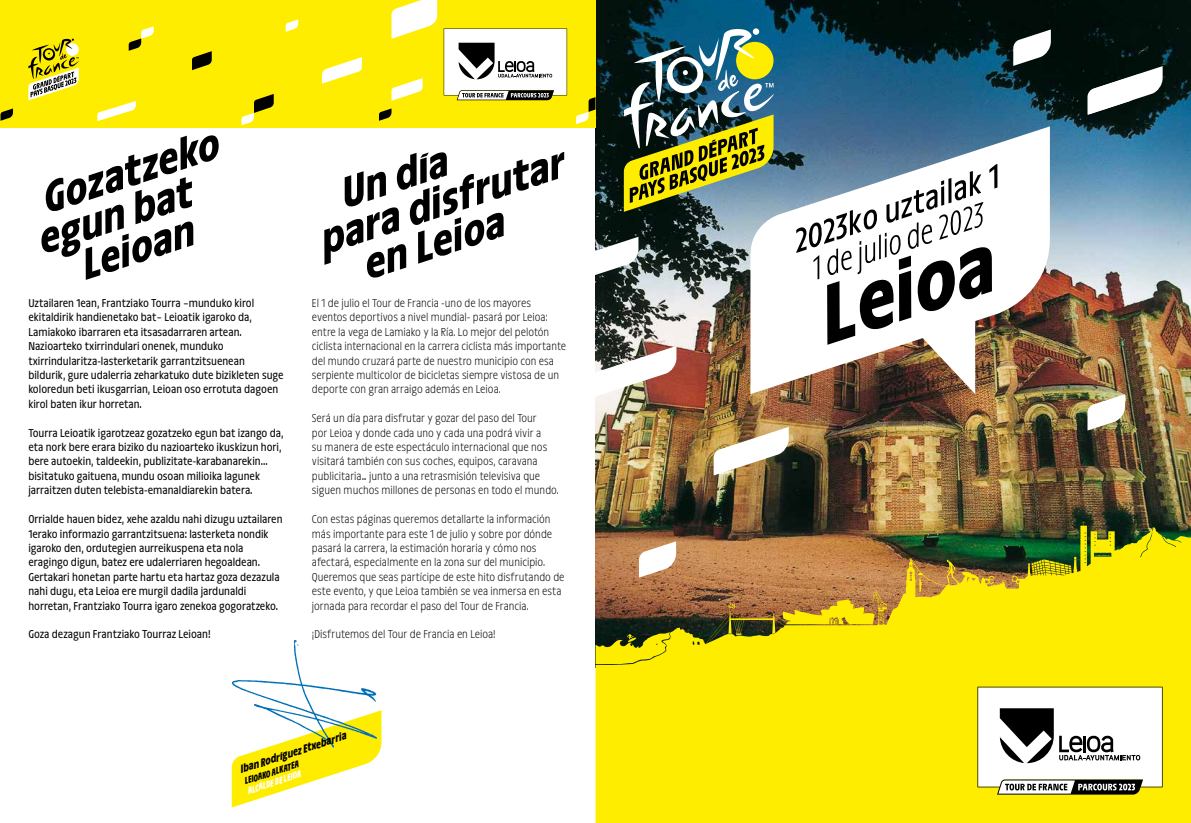
<style>
.page{position:relative;width:1191px;height:823px;background:#fff}
.page>*{position:absolute;margin:0;border:0;box-sizing:border-box;transform-origin:0 0}
.t1{font:700 45px "Galibier 18";color:#000}
.t2{font:12px/14.4px "Galibier";color:#000}
.t3{font:300 12px/14.4px "Galibier";color:#000}
.t4{font:700 12px "Galibier 18 Etroit";color:#000}
.t5{font:700 10px "Galibier 18 Etroit";color:#000}
.t6{font:700 10px "Galibier 18 Etroit";color:#fff}
</style>
<div class="page">
<img style="left:595px;top:0;width:596px;height:521px">
<svg style="left:595px;top:521px;width:596px;height:301px;background:#dac510"></svg>
<svg style="left:830px;top:617px;width:8px;height:7px"></svg>
<svg style="left:595px;top:631px;width:75px;height:32px;background:#a8a307"></svg>
<svg style="left:729px;top:603px;width:6px;height:5px"></svg>
<svg style="left:639px;top:541px;width:37px;height:36px"></svg>
<svg style="left:1013px;top:29px;width:37px;height:37px"></svg>
<svg style="left:1087px;top:394px;width:38px;height:36px"></svg>
<img style="left:713px;top:426px;width:75px;height:49px">
<svg style="left:1087px;top:66px;width:75px;height:49px"></svg>
<svg style="left:595px;top:236px;width:43px;height:42px"></svg>
<svg style="left:595px;top:346px;width:81px;height:54px"></svg>
<img style="left:750px;top:126px;width:299px;height:268px">
<svg style="left:796px;top:164px;width:201px;height:230px"></svg>
<img style="left:624px;top:28px;width:149px;height:184px">
<div style="left:0;top:0;width:595px;height:128px;background:#ffed00"></div>
<svg style="left:28px;top:39px;width:51px;height:61px"></svg>
<svg style="left:322px;top:57px;width:40px;height:27px"></svg>
<svg style="left:192px;top:51px;width:20px;height:19px"></svg>
<svg style="left:241px;top:94px;width:33px;height:31px"></svg>
<svg style="left:286px;top:19px;width:12px;height:13px"></svg>
<svg style="left:391px;top:78px;width:31px;height:23px"></svg>
<svg style="left:379px;top:108px;width:12px;height:13px"></svg>
<svg style="left:0;top:108px;width:13px;height:13px"></svg>
<svg style="left:129px;top:26px;width:25px;height:25px"></svg>
<svg style="left:97px;top:101px;width:39px;height:20px"></svg>
<svg style="left:391px;top:0;width:46px;height:39px"></svg>
<svg style="left:576px;top:97px;width:19px;height:27px"></svg>
<svg style="left:232px;top:710px;width:149px;height:97px"></svg>
<img style="left:232px;top:640px;width:145px;height:107px">
<svg style="left:444px;top:28px;width:123px;height:72px;background:#cdcdc7"></svg>
<svg style="left:977px;top:686px;width:185px;height:108px"></svg>
<h1 class="t1" style="left:37px;top:179px;width:186px;rotate:-18deg">Gozatzeko</h1>
<h1 class="t1" style="left:33px;top:220px;width:162px;rotate:-18deg">egun bat</h1>
<h1 class="t1" style="left:76px;top:246px;width:119px;rotate:-18deg">Leioan</h1>
<p class="t2" style="left:28px;top:295px;width:257px">Uztailaren 1ean, Frantziako Tourra –munduko kirol ekitaldirik handienetako bat– Leioatik igaroko da, Lamiakoko ibarraren eta itsasadarraren artean.<br>Nazioarteko txirrindulari onenek, munduko txirrindularitza-lasterketarik garrantzitsuenean bildurik, gure udalerria zeharkatuko dute bizikleten suge koloredun beti ikusgarrian, Leioan oso errotuta dagoen kirol baten ikur horretan.</p>
<p class="t2" style="left:28px;top:425px;width:257px">Tourra Leioatik igarotzeaz gozatzeko egun bat izango da, eta nork bere erara biziko du nazioarteko ikuskizun hori, bere autoekin, taldeekin, publizitate-karabanarekin... bisitatuko gaituena, mundu osoan milioika lagunek jarraitzen duten telebista-emanaldiarekin batera.</p>
<p class="t2" style="left:28px;top:511px;width:256px">Orrialde hauen bidez, xehe azaldu nahi dizugu uztailaren 1erako informazio garrantzitsuena: lasterketa nondik igaroko den, ordutegien aurreikuspena eta nola eragingo digun, batez ere udalerriaren hegoaldean.<br>Gertakari honetan parte hartu eta hartaz goza dezazula nahi dugu, eta Leioa ere murgil dadila jardunaldi horretan, Frantziako Tourra igaro zenekoa gogoratzeko.</p>
<p class="t2" style="left:28px;top:627px;width:184px">Goza dezagun Frantziako Tourraz Leioan!</p>
<h1 class="t1" style="left:335px;top:174px;width:113px;rotate:-18deg">Un día</h1>
<h1 class="t1" style="left:315px;top:220px;width:257px;rotate:-18deg">para disfrutar</h1>
<h1 class="t1" style="left:358px;top:246px;width:148px;rotate:-18deg">en Leioa</h1>
<p class="t3" style="left:312px;top:295px;width:256px">El 1 de julio el Tour de Francia -uno de los mayores eventos deportivos a nivel mundial- pasará por Leioa: entre la vega de Lamiako y la Ría. Lo mejor del pelotón ciclista internacional en la carrera ciclista más importante del mundo cruzará parte de nuestro municipio con esa serpiente multicolor de bicicletas siempre vistosa de un deporte con gran arraigo además en Leioa.</p>
<p class="t3" style="left:312px;top:411px;width:248px">Será un día para disfrutar y gozar del paso del Tour<br>por Leioa y donde cada uno y cada una podrá vivir a<br>su manera de este espectáculo internacional que nos visitará también con sus coches, equipos, caravana publicitaria… junto a una retrasmisión televisiva que siguen muchos millones de personas en todo el mundo.</p>
<p class="t3" style="left:312px;top:511px;width:254px">Con estas páginas queremos detallarte la información más importante para este 1 de julio y sobre por dónde pasará la carrera, la estimación horaria y cómo nos afectará, especialmente en la zona sur del municipio.<br>Queremos que seas partícipe de este hito disfrutando de este evento, y que Leioa también se vea inmersa en esta jornada para recordar el paso del Tour de Francia.</p>
<p class="t3" style="left:312px;top:627px;width:185px">¡Disfrutemos del Tour de Francia en Leioa!</p>
<p class="t4" style="left:239px;top:763px;width:112px;rotate:-18deg">Iban Rodríguez Etxebarria</p>
<p class="t5" style="left:243px;top:776px;width:58px;rotate:-18deg">LEIOAKO ALKATEA</p>
<p class="t6" style="left:246px;top:786px;width:58px;rotate:-18deg">ALCALDE DE LEIOA</p>
</div>
